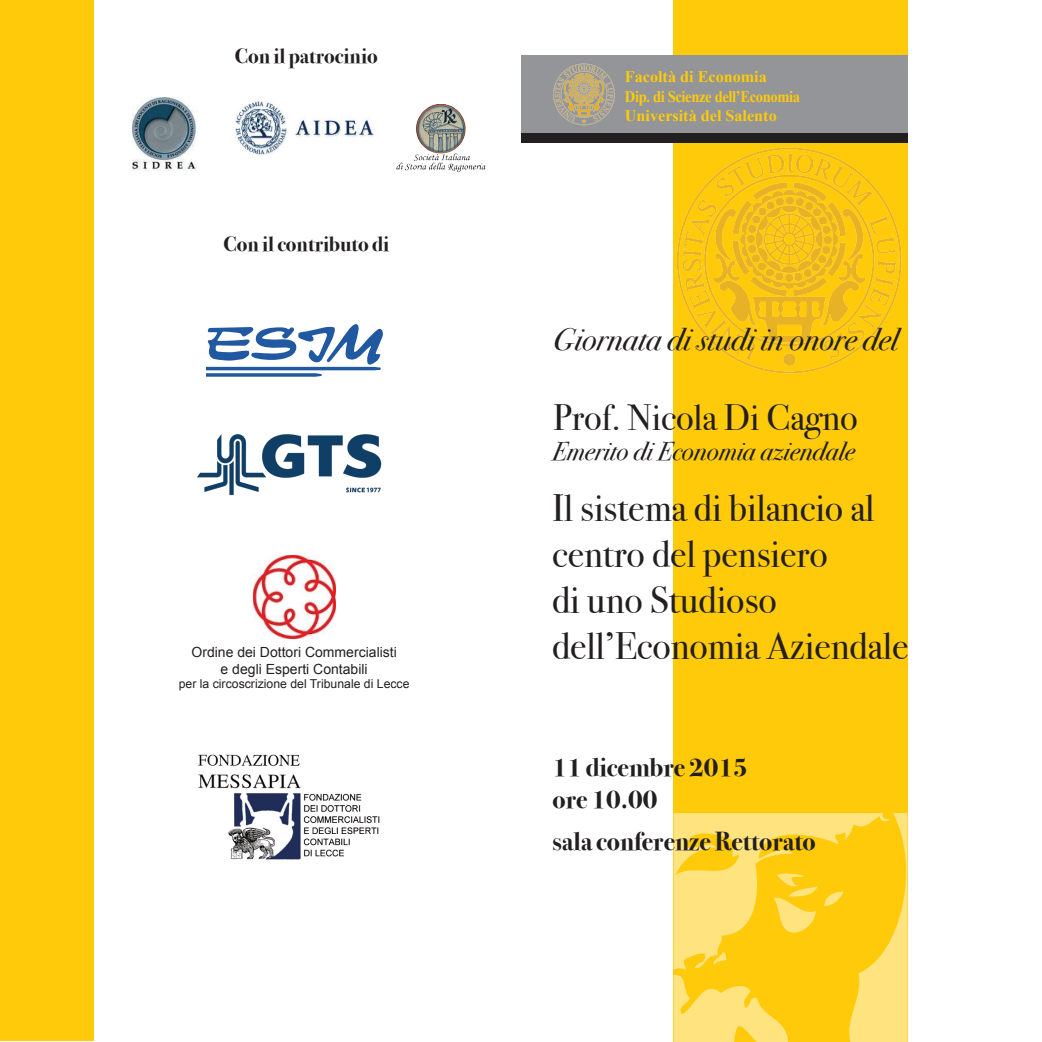
<style>
.page{position:relative;width:1042px;height:1042px;background:#fff}
.page>*{position:absolute;margin:0;border:0;box-sizing:border-box;transform-origin:0 0}
.t1{font:38.15px/45.9px "Bodoni Svty Two ITCTT";color:#231f20}
.t2{font:36.75px "Bodoni Svty Two ITCTT";color:#231f20}
.t3{font:italic 31.5px "Bodoni Svty Two ITCTT";color:#231f20}
.t4{font:700 26.07px/31.2px "Bodoni Svty Two ITCTT";color:#231f20}
.t5{font:italic 26.07px "Bodoni Svty Two ITCTT";color:#231f20}
.t6{font:700 21px "Bodoni Svty Two ITCTT";color:#231f20}
.t7{font:700 16.1px/19.4px "Times New Roman";color:#feca0a}
.t8{font:14px/16.8px "Arial";color:#231f20;text-align:center}
.t9{font:12.25px "Arial";color:#231f20}
</style>
<div class="page">
<div style="left:673px;top:0;width:235px;height:1042px;background:#feca0a"></div>
<div style="left:521px;top:55px;width:387px;height:79px;background:#939598"></div>
<div style="left:521px;top:134px;width:387px;height:9px;background:#231f20"></div>
<img style="left:677px;top:147px;width:225px;height:227px">
<svg style="left:674px;top:813px;width:233px;height:229px"></svg>
<img style="left:553px;top:63px;width:62px;height:63px">
<img style="left:197px;top:434px;width:185px;height:62px">
<img style="left:198px;top:754px;width:182px;height:106px">
<div style="left:0;top:0;width:94px;height:1041px;background:#feca0a"></div>
<svg style="left:206px;top:325px;width:176px;height:51px"></svg>
<img style="left:235px;top:102px;width:139px;height:53px">
<img style="left:396px;top:104px;width:90px;height:68px">
<img style="left:132px;top:97px;width:65px;height:73px">
<img style="left:253px;top:556px;width:82px;height:82px">
<p class="t6" style="left:235px;top:38px;width:144px">Con il patrocinio</p>
<p class="t6" style="left:224px;top:227px;width:167px">Con il contributo di</p>
<p class="t8" style="left:191px;top:644px;width:207px">Ordine dei Dottori Commercialisti e degli Esperti Contabili</p>
<p class="t9" style="left:179px;top:676px;width:232px">per la circoscrizione del Tribunale di Lecce</p>
<p class="t7" style="left:625px;top:67px;width:177px">Facoltà di Economia<br>Dip. di Scienze dell’Economia<br>Università del Salento</p>
<p class="t3" style="left:553px;top:312px;width:346px">Giornata di studi in onore del</p>
<p class="t2" style="left:553px;top:387px;width:306px">Prof. Nicola Di Cagno</p>
<p class="t5" style="left:552px;top:428px;width:304px">Emerito di Economia aziendale</p>
<p class="t1" style="left:552px;top:481px;width:358px">Il sistema di bilancio al centro del pensiero<br>di uno Studioso dell’Economia Aziendale</p>
<p class="t4" style="left:553px;top:750px;width:196px">11 dicembre 2015 ore 10.00</p>
<p class="t4" style="left:553px;top:823px;width:265px">sala conferenze Rettorato</p>
</div>
